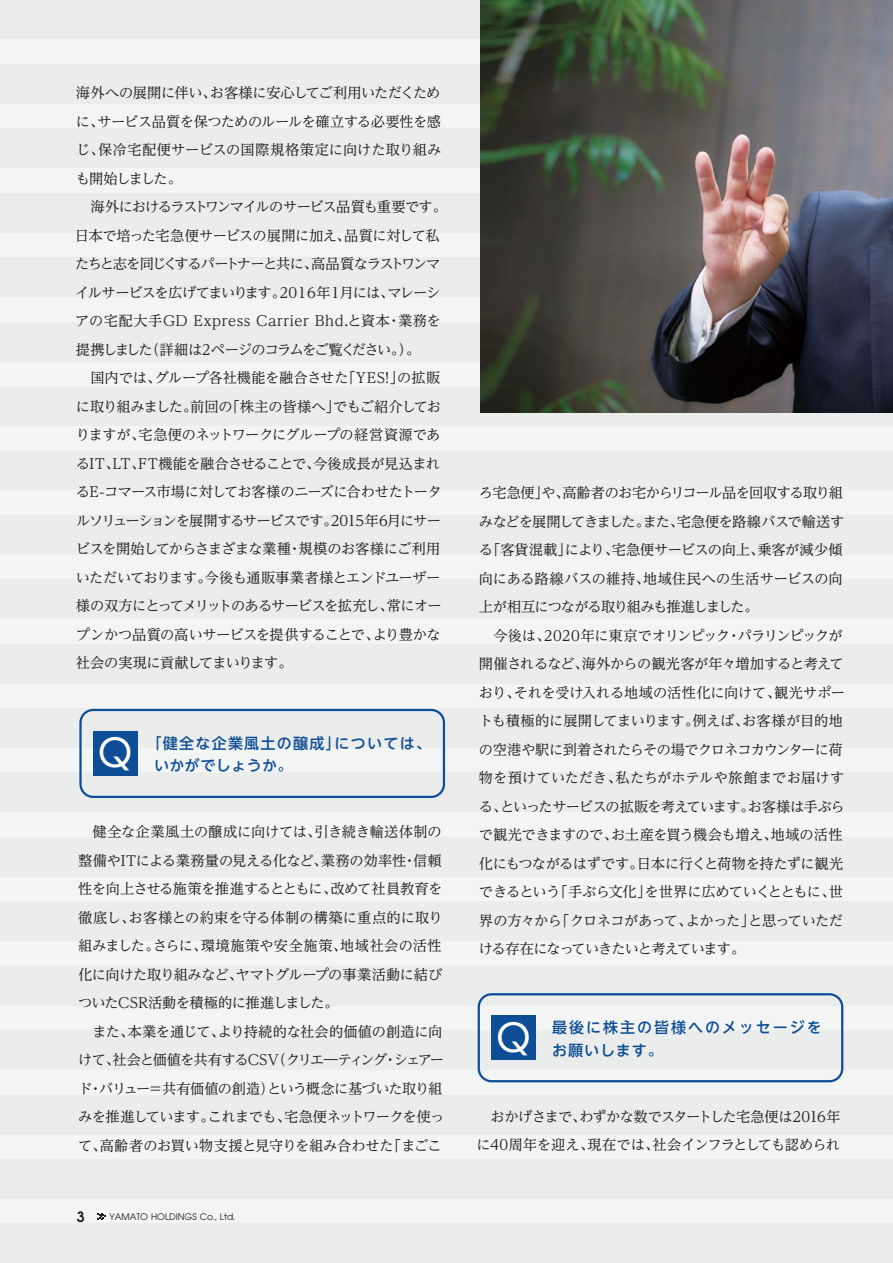
<style>
.page{position:relative;width:893px;height:1263px;background:#f3f4f4}
.page>*{position:absolute;margin:0;border:0;box-sizing:border-box;transform-origin:0 0}
.t1{font:37.5px "MO Clear Tone SG";color:#fff}
.t2{font:15px "UD Shin Go NT Pro Medium 90 pv RKSJ H";letter-spacing:.085em;color:#0e4e96}
.t3{font:15px "UD Shin Go NT Pro Medium 90 pv RKSJ H";letter-spacing:.13em;color:#0e4e96}
.t4{font:15px "UD Shin Go NT Pro Medium 90 pv RKSJ H";letter-spacing:.03em;color:#0e4e96}
.t5{font:14.25px/28.5px "UD Reimin Pro Regular 90 pv RKSJ H";letter-spacing:-.035em;color:#231f20}
.t6{font:700 14.25px "Avian";color:#231f20}
.t7{font:9px "Avian";color:#231f20}
</style>
<div class="page">
<div style="left:0;top:0;width:893px;height:39px;background:#ebecec"></div>
<div style="left:0;top:64px;width:893px;height:40px;background:#ebecec"></div>
<div style="left:0;top:129px;width:893px;height:39px;background:#ebecec"></div>
<div style="left:0;top:193px;width:893px;height:39px;background:#ebecec"></div>
<div style="left:0;top:258px;width:893px;height:39px;background:#ebecec"></div>
<div style="left:0;top:322px;width:893px;height:39px;background:#ebecec"></div>
<div style="left:0;top:386px;width:893px;height:40px;background:#ebecec"></div>
<div style="left:0;top:451px;width:893px;height:39px;background:#ebecec"></div>
<div style="left:0;top:515px;width:893px;height:39px;background:#ebecec"></div>
<div style="left:0;top:580px;width:893px;height:39px;background:#ebecec"></div>
<div style="left:0;top:644px;width:893px;height:39px;background:#ebecec"></div>
<div style="left:0;top:708px;width:893px;height:40px;background:#ebecec"></div>
<div style="left:0;top:773px;width:893px;height:39px;background:#ebecec"></div>
<div style="left:0;top:837px;width:893px;height:39px;background:#ebecec"></div>
<div style="left:0;top:902px;width:893px;height:39px;background:#ebecec"></div>
<div style="left:0;top:966px;width:893px;height:39px;background:#ebecec"></div>
<div style="left:0;top:1030px;width:893px;height:40px;background:#ebecec"></div>
<div style="left:0;top:1095px;width:893px;height:39px;background:#ebecec"></div>
<div style="left:0;top:1159px;width:893px;height:39px;background:#ebecec"></div>
<div style="left:0;top:1224px;width:893px;height:39px;background:#ebecec"></div>
<img style="left:481px;top:0;width:412px;height:413px">
<div style="left:79px;top:709px;width:366px;height:89px;border:2px solid #0e4e96;border-radius:13px"></div>
<div style="left:93px;top:731px;width:44px;height:44px;background:#0e4e96"></div>
<div style="left:478px;top:993px;width:365px;height:89px;border:2px solid #0e4e96;border-radius:13px"></div>
<div style="left:491px;top:1016px;width:45px;height:44px;background:#0e4e96"></div>
<svg style="left:98px;top:1213px;width:7px;height:7px"></svg>
<p class="t5" style="left:75px;top:81px;width:373px">海外への展開に伴い、お客様に安心してご利用いただくために、サービス品質を保つためのルールを確立する必要性を感じ、保冷宅配便サービスの国際規格策定に向けた取り組みも開始しました。<br>　海外におけるラストワンマイルのサービス品質も重要です。日本で培った宅急便サービスの展開に加え、品質に対して私たちと志を同じくするパートナーと共に、高品質なラストワンマイルサービスを広げてまいります。2016年1月には、マレーシアの宅配大手GD Express Carrier Bhd.と資本・業務を提携しました（詳細は2ページのコラムをご覧ください。）。<br>　国内では、グループ各社機能を融合させた「YES!」の拡販に取り組みました。前回の「株主の皆様へ」でもご紹介しておりますが、宅急便のネットワークにグループの経営資源であるIT、LT、FT機能を融合させることで、今後成長が見込まれるE-コマース市場に対してお客様のニーズに合わせたトータルソリューションを展開するサービスです。2015年6月にサービスを開始してからさまざまな業種・規模のお客様にご利用いただいております。今後も通販事業者様とエンドユーザー様の双方にとってメリットのあるサービスを拡充し、常にオープンかつ品質の高いサービスを提供することで、より豊かな社会の実現に貢献してまいります。</p>
<h1 class="t1" style="left:98px;top:727px;width:36px">Q</h1>
<p class="t2" style="left:146px;top:737px;width:286px">「健全な企業風土の醸成」については、</p>
<p class="t4" style="left:154px;top:760px;width:140px">いかがでしょうか。</p>
<p class="t5" style="left:78px;top:820px;width:368px">　健全な企業風土の醸成に向けては、引き続き輸送体制の整備やITによる業務量の見える化など、業務の効率性・信頼性を向上させる施策を推進するとともに、改めて社員教育を徹底し、お客様との約束を守る体制の構築に重点的に取り組みました。さらに、環境施策や安全施策、地域社会の活性化に向けた取り組みなど、ヤマトグループの事業活動に結びついたCSR活動を積極的に推進しました。<br>　また、本業を通じて、より持続的な社会的価値の創造に向けて、社会と価値を共有するCSV（クリエ―ティング・シェアード・バリュー＝共有価値の創造）という概念に基づいた取り組みを推進しています。これまでも、宅急便ネットワークを使って、高齢者のお買い物支援と見守りを組み合わせた「まごこ</p>
<p class="t6" style="left:77px;top:1207px;width:10px">3</p>
<p class="t7" style="left:110px;top:1211px;width:127px">YAMATO HOLDINGS Co., Ltd.</p>
<p class="t5" style="left:479px;top:481px;width:368px">ろ宅急便」や、高齢者のお宅からリコール品を回収する取り組みなどを展開してきました。また、宅急便を路線バスで輸送する「客貨混載」により、宅急便サービスの向上、乗客が減少傾向にある路線バスの維持、地域住民への生活サービスの向上が相互につながる取り組みも推進しました。<br>　今後は、2020年に東京でオリンピック・パラリンピックが開催されるなど、海外からの観光客が年々増加すると考えており、それを受け入れる地域の活性化に向けて、観光サポートも積極的に展開してまいります。例えば、お客様が目的地の空港や駅に到着されたらその場でクロネコカウンターに荷物を預けていただき、私たちがホテルや旅館までお届けする、といったサービスの拡販を考えています。お客様は手ぶらで観光できますので、お土産を買う機会も増え、地域の活性化にもつながるはずです。日本に行くと荷物を持たずに観光できるという「手ぶら文化」を世界に広めていくとともに、世界の方々から「クロネコがあって、よかった」と思っていただける存在になっていきたいと考えています。</p>
<h1 class="t1" style="left:496px;top:1011px;width:36px">Q</h1>
<p class="t3" style="left:552px;top:1022px;width:271px">最後に株主の皆様へのメッセージを</p>
<p class="t2" style="left:552px;top:1044px;width:112px">お願いします。</p>
<p class="t5" style="left:476px;top:1104px;width:366px">　おかげさまで、わずかな数でスタートした宅急便は2016年に40周年を迎え、現在では、社会インフラとしても認められ</p>
</div>
